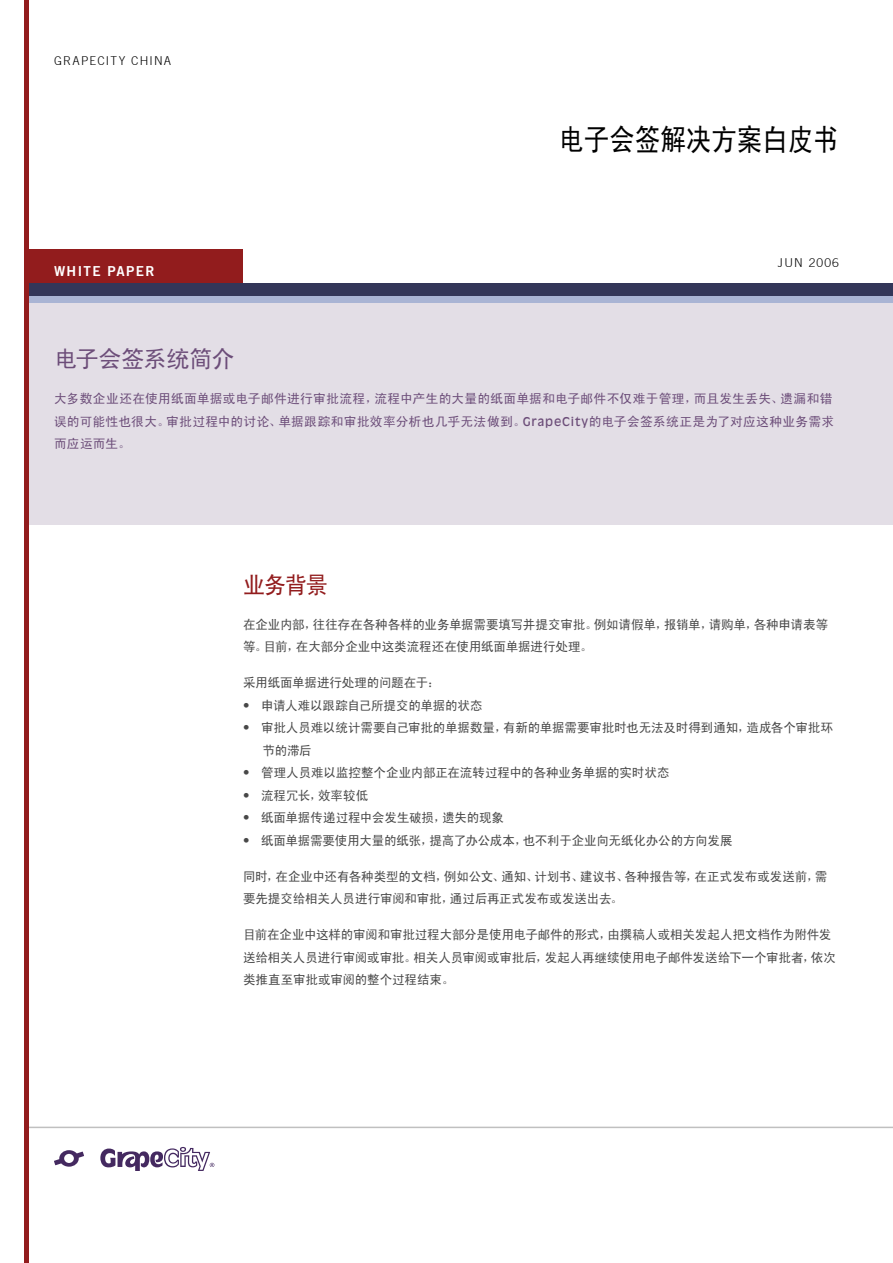
<style>
.page{position:relative;width:893px;height:1263px;background:#fff}
.page>*{position:absolute;margin:0;border:0;box-sizing:border-box;transform-origin:0 0}
.t1{font:30px "Sim Hei";color:#000;scale:.85 1}
.t2{font:23.25px "Sim Hei";letter-spacing:-.03em;color:#6c4d79}
.t3{font:23.25px "Sim Hei";color:#921c1d;scale:.95 1}
.t4{font:13.5px "Trade Gothic Bold Two";letter-spacing:.1em;color:#fff}
.t5{font:12.75px/22.5px "Sim Hei";letter-spacing:-.01em;color:#484848}
.t6{font:12.75px/22.5px "Sim Hei";letter-spacing:.02em;color:#6c4d79}
.t7{font:300 12px "Trade Gothic";letter-spacing:.1em;color:#000}
.s1{font-family:"Antique Olive";font-size:12px}
.s2{font-family:"Antique Olive";font-weight:300}
</style>
<div class="page">
<hr style="left:25px;top:1127px;width:868px;height:1px;background:#c0c0c0">
<div style="left:26px;top:249px;width:217px;height:79px;background:#921c1d"></div>
<div style="left:0;top:300px;width:893px;height:225px;background:#e3dee6"></div>
<div style="left:0;top:283px;width:893px;height:13px;background:#333659"></div>
<div style="left:0;top:296px;width:893px;height:6px;background:#a9b4d4"></div>
<div style="left:0;top:0;width:28px;height:1220px;background:#fff"></div>
<hr style="left:25px;top:0;width:4px;height:1263px;background:#921c1d">
<svg style="left:54px;top:1150px;width:30px;height:17px"></svg>
<svg style="left:100px;top:1147px;width:114px;height:24px"></svg>
<p class="t7" style="left:54px;top:54px;width:119px">GRAPECITY CHINA</p>
<p class="t4" style="left:54px;top:262px;width:102px">WHITE PAPER</p>
<p class="t1" style="left:558px;top:124px;width:331px">电子会签解决方案白皮书</p>
<p class="t7" style="left:778px;top:255px;width:63px">JUN 2006</p>
<p class="t2" style="left:54px;top:347px;width:182px">电子会签系统简介</p>
<p class="t6" style="left:54px;top:387px;width:782px">大多数企业还在使用纸面单据或电子邮件进行审批流程，流程中产生的大量的纸面单据和电子邮件不仅难于管理，而且发生丢失、遗漏和错误的可能性也很大。审批过程中的讨论、单据跟踪和审批效率分析也几乎无法做到。<span class="s1">GRAPECITY</span>的电子会签系统正是为了对应这种业务需求而应运而生。</p>
<p class="t3" style="left:243px;top:573px;width:91px">业务背景</p>
<p class="t5" style="left:243px;top:613px;width:587px">在企业内部，往往存在各种各样的业务单据需要填写并提交审批。例如请假单，报销单，请购单，各种申请表等等。目前，在大部分企业中这类流程还在使用纸面单据进行处理。</p>
<p class="t5" style="left:243px;top:671px;width:199px">采用纸面单据进行处理的问题在于：</p>
<p class="t5" style="left:243px;top:694px;width:241px"><span class="s2">•</span> 申请人难以跟踪自己所提交的单据的状态</p>
<p class="t5" style="left:262px;top:716px;width:572px;text-indent:-19px"><span class="s2">•</span> 审批人员难以统计需要自己审批的单据数量，有新的单据需要审批时也无法及时得到通知，造成各个审批环节的滞后</p>
<p class="t5" style="left:243px;top:761px;width:428px"><span class="s2">•</span> 管理人员难以监控整个企业内部正在流转过程中的各种业务单据的实时状态</p>
<p class="t5" style="left:243px;top:784px;width:127px"><span class="s2">•</span> 流程冗长，效率较低</p>
<p class="t5" style="left:243px;top:806px;width:262px"><span class="s2">•</span> 纸面单据传递过程中会发生破损，遗失的现象</p>
<p class="t5" style="left:243px;top:829px;width:491px"><span class="s2">•</span> 纸面单据需要使用大量的纸张，提高了办公成本，也不利于企业向无纸化办公的方向发展</p>
<p class="t5" style="left:243px;top:865px;width:586px">同时，在企业中还有各种类型的文档，例如公文、通知、计划书、建议书、各种报告等，在正式发布或发送前，需要先提交给相关人员进行审阅和审批，通过后再正式发布或发送出去。</p>
<p class="t5" style="left:243px;top:923px;width:594px">目前在企业中这样的审阅和审批过程大部分是使用电子邮件的形式，由撰稿人或相关发起人把文档作为附件发送给相关人员进行审阅或审批。相关人员审阅或审批后，发起人再继续使用电子邮件发送给下一个审批者，依次类推直至审批或审阅的整个过程结束。</p>
</div>
